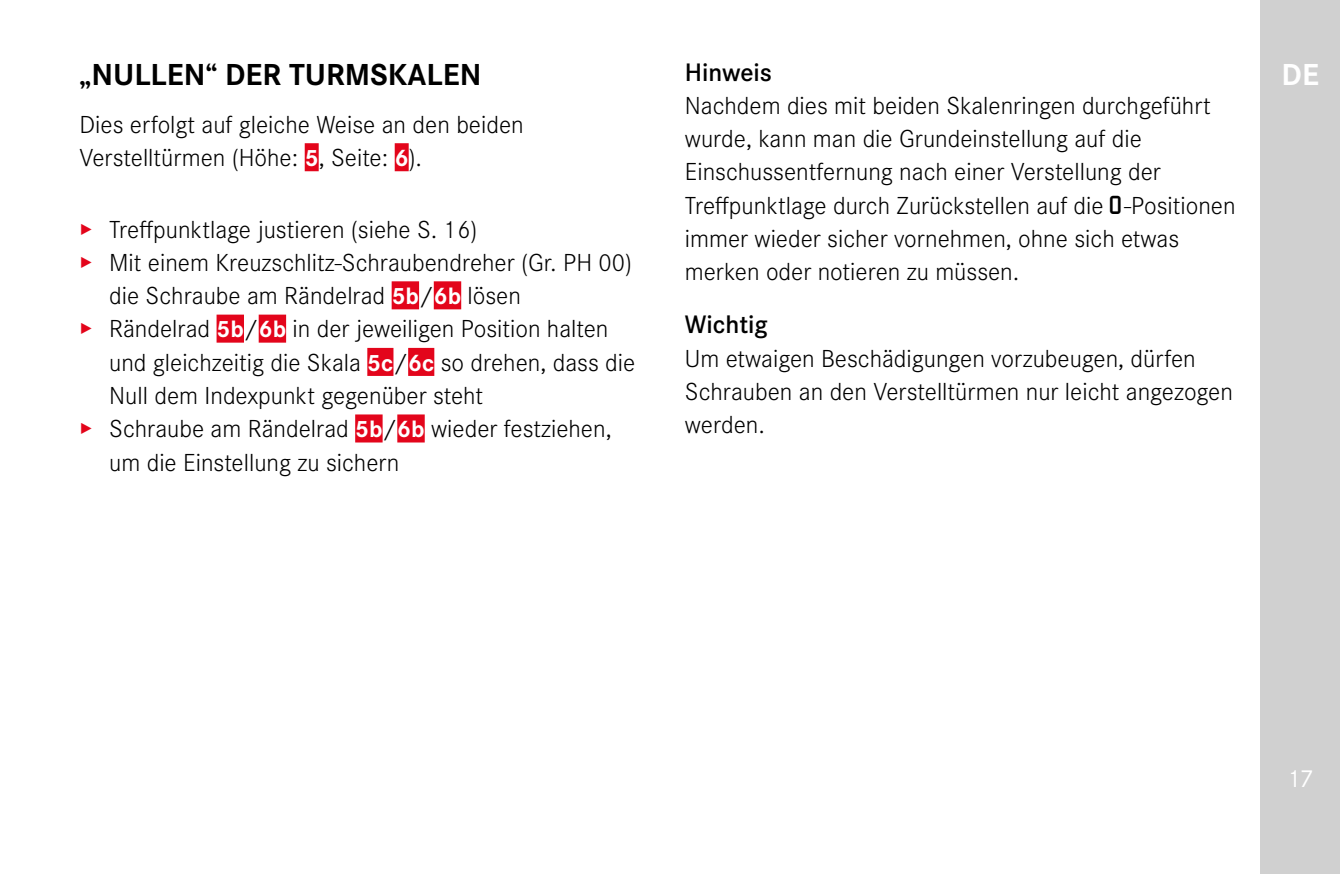
<style>
.page{position:relative;width:1340px;height:874px;background:#fff}
.page>*{position:absolute;margin:0;border:0;box-sizing:border-box;transform-origin:0 0}
.Heading____Heading_0{font:700 31.5px "Corporate S";color:#000}
.t1{font:700 31.5px "Corporate S";color:#fff}
.Heading____Note_Head{font:600 26.25px "Corporate S";color:#000}
.Text____Body_Text{font:300 25.55px/33.2px "Corporate S";color:#000}
.t2{font:25.55px "Corporate S";color:#fff}
.s1{font-weight:700;font-size:24.5px;color:#fff}
.s2{color:#e3051b}
.s3{font-family:"LG1054";font-weight:400;font-size:22.75px}
</style>
<div class="page">
<div style="left:1260px;top:0;width:79px;height:873px;background:#d0d0d0"></div>
<div style="left:305px;top:143px;width:14px;height:28px;background:#e3051b"></div>
<div style="left:395px;top:143px;width:14px;height:28px;background:#e3051b"></div>
<div style="left:391px;top:281px;width:28px;height:28px;background:#e3051b"></div>
<div style="left:434px;top:281px;width:27px;height:28px;background:#e3051b"></div>
<div style="left:216px;top:314px;width:28px;height:28px;background:#e3051b"></div>
<div style="left:259px;top:314px;width:27px;height:28px;background:#e3051b"></div>
<div style="left:367px;top:348px;width:26px;height:28px;background:#e3051b"></div>
<div style="left:408px;top:348px;width:26px;height:28px;background:#e3051b"></div>
<div style="left:355px;top:414px;width:27px;height:28px;background:#e3051b"></div>
<div style="left:397px;top:414px;width:28px;height:28px;background:#e3051b"></div>
<p class="Heading____Heading_0" style="left:79px;top:49px;width:403px">„NULLEN“ DER TURMSKALEN</p>
<p class="Text____Body_Text" style="left:79px;top:106px;width:446px">Dies erfolgt auf gleiche Weise an den beiden<br>Verstelltürmen (Höhe: <span class="s1">5</span>, Seite: <span class="s1">6</span>).</p>
<p class="Text____Body_Text" style="left:79px;top:211px;width:399px"><span class="s2">▸</span> Treffpunktlage justieren (siehe S. 16)</p>
<p class="Text____Body_Text" style="left:109px;top:244px;width:524px;text-indent:-30px"><span class="s2">▸</span> Mit einem Kreuzschlitz-Schraubendreher (Gr. PH 00) die Schraube am Rändelrad <span class="s1">5b</span>/<span class="s1">6b</span> lösen</p>
<p class="Text____Body_Text" style="left:109px;top:310px;width:527px;text-indent:-30px"><span class="s2">▸</span> Rändelrad <span class="s1">5b</span>/<span class="s1">6b</span> in der jeweiligen Position halten und gleichzeitig die Skala <span class="s1">5c</span>/<span class="s1">6c</span> so drehen, dass die<br>Null dem Indexpunkt gegenüber steht</p>
<p class="Text____Body_Text" style="left:109px;top:410px;width:504px;text-indent:-30px"><span class="s2">▸</span> Schraube am Rändelrad <span class="s1">5b</span>/<span class="s1">6b</span> wieder festziehen, um die Einstellung zu sichern</p>
<p class="Heading____Note_Head" style="left:685px;top:52px;width:89px">Hinweis</p>
<p class="Text____Body_Text" style="left:685px;top:87px;width:552px">Nachdem dies mit beiden Skalenringen durchgeführt wurde, kann man die Grundeinstellung auf die Einschussentfernung nach einer Verstellung der Treffpunktlage durch Zurückstellen auf die <span class="s3">0</span>-Positionen immer wieder sicher vornehmen, ohne sich etwas merken oder notieren zu müssen.</p>
<p class="Heading____Note_Head" style="left:685px;top:305px;width:85px">Wichtig</p>
<p class="Text____Body_Text" style="left:685px;top:340px;width:549px">Um etwaigen Beschädigungen vorzubeugen, dürfen<br>Schrauben an den Verstelltürmen nur leicht angezogen werden.</p>
<p class="t1" style="left:1281px;top:49px;width:39px">DE</p>
<p class="t2" style="left:1286px;top:759px;width:29px">17</p>
</div>
